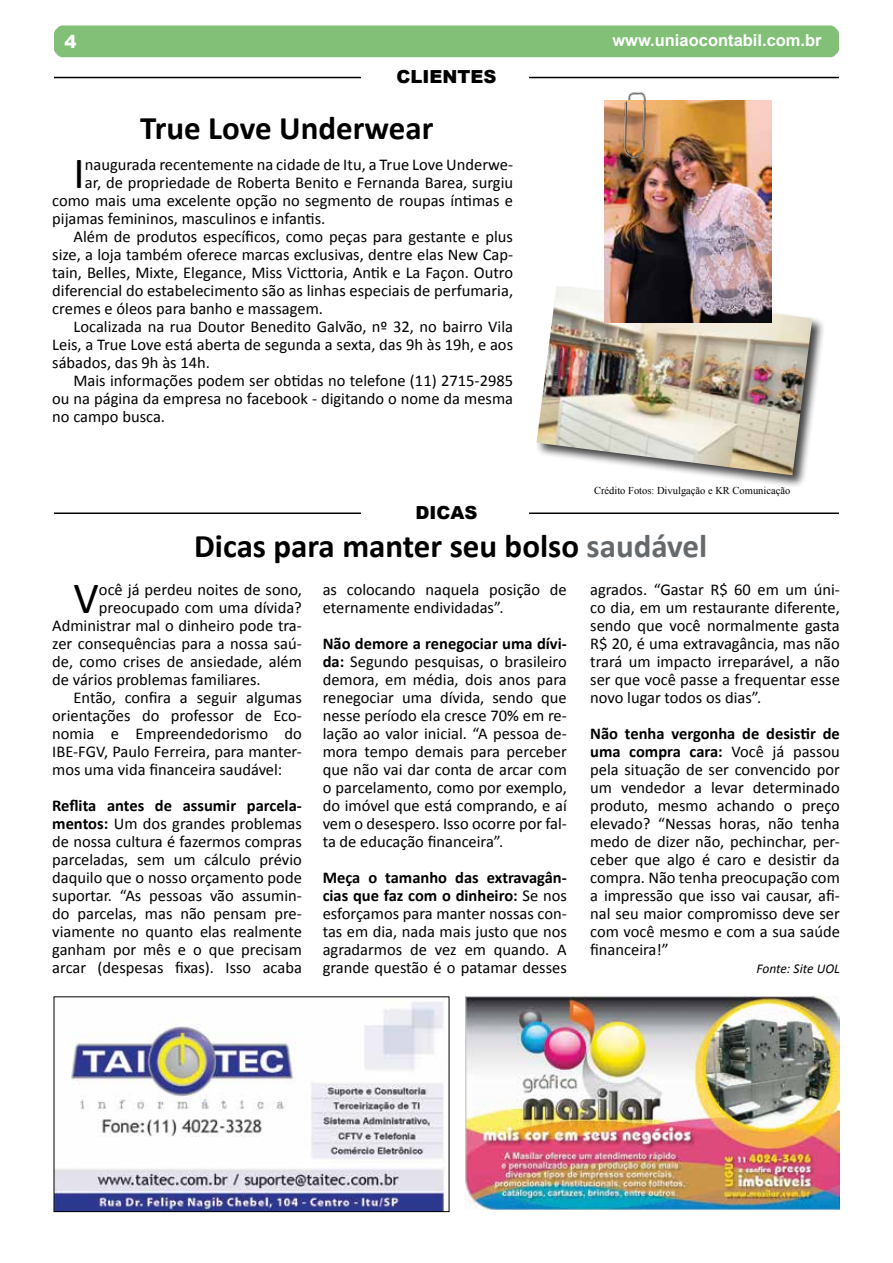
<style>
.page{position:relative;width:893px;height:1263px;background:#fff}
.page>*{position:absolute;margin:0;border:0;box-sizing:border-box;transform-origin:0 0}
.t1{font:44.85px "Calibri";color:#000}
.t2{font:700 33px "Calibri";color:#000}
.t3{font:900 18px "Arial";color:#000}
.t4{font:900 18px "Arial";color:#fff}
.t5{font:16.5px/18px "Calibri";color:#000;text-align:justify}
.t6{font:700 16.5px "Arial";color:#fff}
.t7{font:italic 13.5px "Calibri";color:#000}
.t8{font:10.5px "Times New Roman";color:#000}
.s1{color:#66696b}
.s2{font-weight:700}
</style>
<div class="page">
<div style="left:535px;top:284px;width:291px;height:205px;background:#000;opacity:.75"></div>
<img style="left:537px;top:286px;width:275px;height:189px">
<div style="left:54px;top:25px;width:785px;height:33px;background:#82c078"></div>
<hr style="left:54px;top:77px;width:785px;height:1px;background:#000">
<hr style="left:54px;top:512px;width:785px;height:2px;background:#000">
<div style="left:361px;top:61px;width:168px;height:30px;background:#fff"></div>
<div style="left:361px;top:488px;width:168px;height:29px;background:#fff"></div>
<img style="left:466px;top:997px;width:374px;height:212px">
<img style="left:56px;top:1001px;width:389px;height:209px">
<div style="left:54px;top:997px;width:395px;height:215px;border:1px solid #000"></div>
<img style="left:604px;top:100px;width:168px;height:223px">
<img style="left:607px;top:92px;width:52px;height:72px">
<p class="t4" style="left:64px;top:28px;width:14px">4</p>
<p class="t6" style="left:612px;top:29px;width:211px">www.uniaocontabil.com.br</p>
<p class="t3" style="left:396px;top:63px;width:101px">CLIENTES</p>
<h2 class="t2" style="left:140px;top:107px;width:295px">True Love Underwear</h2>
<h1 class="t1" style="left:74px;top:144px;width:13px">I</h1>
<p class="t5" style="left:85px;top:155px;width:430px">naugurada recentemente na cidade de Itu, a True Love Underwe-</p>
<p class="t5" style="left:85px;top:173px;width:430px">ar, de propriedade de Roberta Benito e Fernanda Barea, surgiu</p>
<p class="t5" style="left:52px;top:191px;width:462px">como mais uma excelente opção no segmento de roupas íntimas e</p>
<p class="t5" style="left:52px;top:209px;width:275px">pijamas femininos, masculinos e infantis.</p>
<p class="t5" style="left:74px;top:227px;width:441px">Além de produtos específicos, como peças para gestante e plus</p>
<p class="t5" style="left:52px;top:245px;width:462px">size, a loja também oferece marcas exclusivas, dentre elas New Cap-</p>
<p class="t5" style="left:52px;top:263px;width:462px">tain, Belles, Mixte, Elegance, Miss Victtoria, Antik e La Façon. Outro</p>
<p class="t5" style="left:52px;top:281px;width:462px">diferencial do estabelecimento são as linhas especiais de perfumaria,</p>
<p class="t5" style="left:52px;top:299px;width:272px">cremes e óleos para banho e massagem.</p>
<p class="t5" style="left:74px;top:317px;width:441px">Localizada na rua Doutor Benedito Galvão, nº 32, no bairro Vila</p>
<p class="t5" style="left:52px;top:335px;width:462px">Leis, a True Love está aberta de segunda a sexta, das 9h às 19h, e aos</p>
<p class="t5" style="left:52px;top:353px;width:159px">sábados, das 9h às 14h.</p>
<p class="t5" style="left:74px;top:371px;width:441px">Mais informações podem ser obtidas no telefone (11) 2715-2985</p>
<p class="t5" style="left:52px;top:389px;width:462px">ou na página da empresa no facebook - digitando o nome da mesma</p>
<p class="t5" style="left:52px;top:407px;width:114px">no campo busca.</p>
<p class="t3" style="left:415px;top:499px;width:64px">DICAS</p>
<p class="t8" style="left:594px;top:483px;width:198px">Crédito Fotos: Divulgação e KR Comunicação</p>
<h2 class="t2" style="left:194px;top:525px;width:515px">Dicas para manter seu bolso <span class="s1">saudável</span></h2>
<h1 class="t1" style="left:74px;top:570px;width:27px">V</h1>
<p class="t5" style="left:99px;top:580px;width:204px">ocê já perdeu noites de sono,</p>
<p class="t5" style="left:99px;top:598px;width:204px">preocupado com uma dívida?</p>
<p class="t5" style="left:52px;top:616px;width:251px">Administrar mal o dinheiro pode tra-</p>
<p class="t5" style="left:52px;top:634px;width:251px">zer consequências para a nossa saú-</p>
<p class="t5" style="left:52px;top:652px;width:251px">de, como crises de ansiedade, além</p>
<p class="t5" style="left:52px;top:670px;width:210px">de vários problemas familiares.</p>
<p class="t5" style="left:74px;top:688px;width:230px">Então, confira a seguir algumas</p>
<p class="t5" style="left:52px;top:706px;width:251px">orientações do professor de Eco-</p>
<p class="t5" style="left:52px;top:724px;width:251px">nomia e Empreendedorismo do</p>
<p class="t5" style="left:52px;top:742px;width:251px">IBE-FGV, Paulo Ferreira, para manter-</p>
<p class="t5" style="left:52px;top:760px;width:232px">mos uma vida financeira saudável:</p>
<p class="t5" style="left:52px;top:796px;width:251px"><span class="s2">Reflita antes de assumir parcela&shy;mentos:</span> Um dos grandes problemas de nossa cultura é fazermos compras parceladas, sem um cálculo prévio daquilo que o nosso orçamento pode suportar. “As pessoas vão assumin&shy;do parcelas, mas não pensam pre&shy;viamente no quanto elas realmente ganham por mês e o que precisam arcar (despesas fixas). Isso acaba</p>
<p class="t5" style="left:323px;top:581px;width:246px">as colocando naquela posição de eternamente endividadas”.</p>
<p class="t5" style="left:323px;top:635px;width:246px"><span class="s2">Não demore a renegociar uma dívi&shy;da:</span> Segundo pesquisas, o brasileiro demora, em média, dois anos para renegociar uma dívida, sendo que nesse período ela cresce 70% em re&shy;lação ao valor inicial. “A pessoa de&shy;mora tempo demais para perceber que não vai dar conta de arcar com o parcelamento, como por exemplo, do imóvel que está comprando, e aí vem o desespero. Isso ocorre por fal&shy;ta de educação financeira”.</p>
<p class="t5" style="left:323px;top:869px;width:246px"><span class="s2">Meça o tamanho das extravagân&shy;cias que faz com o dinheiro:</span> Se nos esforçamos para manter nossas con&shy;tas em dia, nada mais justo que nos agradarmos de vez em quando. A grande questão é o patamar desses</p>
<p class="t5" style="left:590px;top:581px;width:251px">agrados. “Gastar R$ 60 em um úni&shy;co dia, em um restaurante diferente, sendo que você normalmente gasta R$ 20, é uma extravagância, mas não trará um impacto irreparável, a não ser que você passe a frequentar esse novo lugar todos os dias”.</p>
<p class="t5" style="left:590px;top:725px;width:251px"><span class="s2">Não tenha vergonha de desistir de uma compra cara:</span> Você já passou pela situação de ser convencido por um vendedor a levar determinado produto, mesmo achando o preço elevado? “Nessas horas, não tenha medo de dizer não, pechinchar, per&shy;ceber que algo é caro e desistir da compra. Não tenha preocupação com a impressão que isso vai causar, afi&shy;nal seu maior compromisso deve ser com você mesmo e com a sua saúde financeira!”</p>
<p class="t7" style="left:756px;top:959px;width:85px">Fonte: Site UOL</p>
</div>
